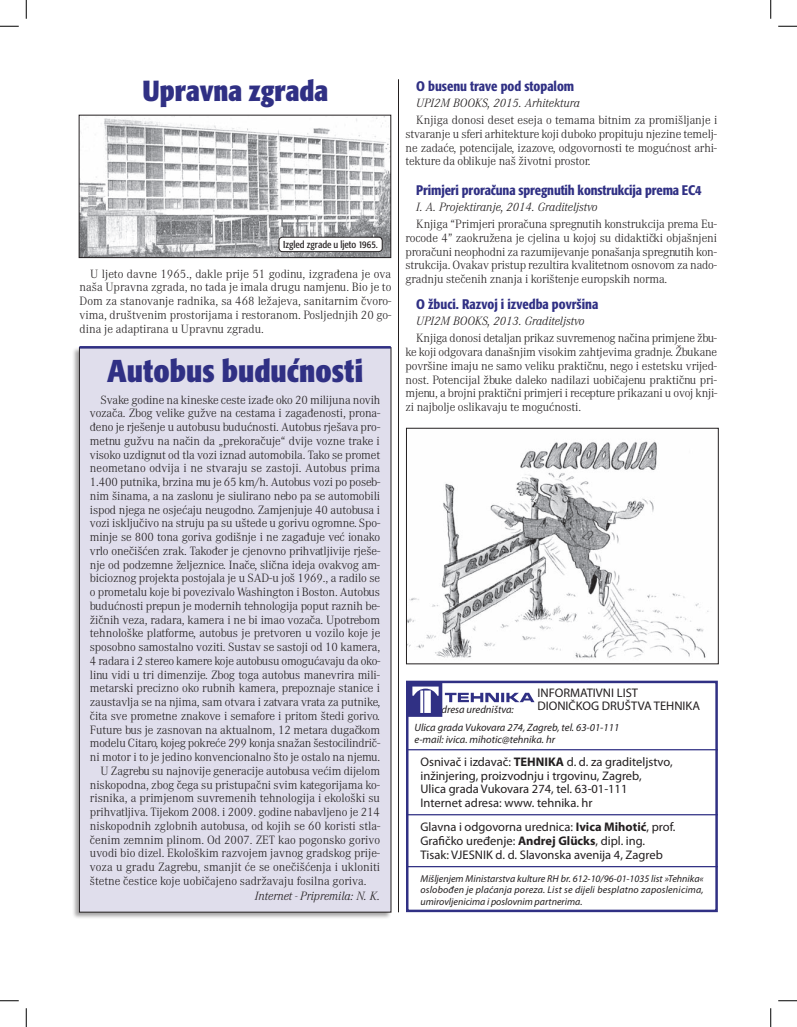
<style>
.page{position:relative;width:797px;height:1027px;background:#fff}
.page>*{position:absolute;margin:0;border:0;box-sizing:border-box;transform-origin:0 0}
.t1{font:50px "ABC Znaci Firmi";color:#303084}
.t2{font:700 condensed 31.25px "Formata";color:#303084}
.t3{font:700 condensed 28.75px "Formata";color:#303084}
.t4{font:700 13.75px "Formata Condensed";letter-spacing:-.01em;color:#303084}
.t5{font:300 12.5px/13.8px "Mercedes";letter-spacing:-.01em;color:#231f20;text-align:justify}
.t6{font:12.5px/13.8px "Myriad Pro";color:#231f20}
.t7{font:italic 300 12.5px "Mercedes";color:#231f20}
.t8{font:300 12.5px "Mercedes";letter-spacing:.01em;color:#231f20}
.t9{font:italic 10.62px/11.9px "Myriad Pro";color:#231f20}
.t10{font:italic 10px/11.2px "Myriad Pro";color:#231f20;text-align:justify}
.t11{font:10px "Formata Condensed";color:#231f20}
.s1{font-weight:700}
</style>
<div class="page">
<div style="left:406px;top:681px;width:311px;height:231px;border:2px solid #303084"></div>
<hr style="left:406px;top:749px;width:311px;height:1px;background:#303084">
<hr style="left:406px;top:814px;width:311px;height:1px;background:#303084">
<hr style="left:406px;top:866px;width:311px;height:1px;background:#303084">
<svg style="left:445px;top:693px;width:89px;height:9px"></svg>
<div style="left:72px;top:347px;width:320px;height:573px;background:#231f20;opacity:.4"></div>
<div style="left:79px;top:348px;width:312px;height:564px;background:#e0deec"></div>
<hr style="left:398px;top:80px;width:1px;height:832px;background:#231f20">
<img style="left:408px;top:441px;width:301px;height:217px">
<div style="left:406px;top:428px;width:312px;height:236px;border:1px solid #231f20"></div>
<img style="left:81px;top:117px;width:308px;height:139px">
<div style="left:79px;top:115px;width:312px;height:143px;border:1px solid #231f20"></div>
<div style="left:279px;top:237px;width:103px;height:15px;background:#fff;border-radius:4px"></div>
<div style="left:279px;top:237px;width:103px;height:15px;border:1px solid #231f20;border-radius:4px"></div>
<hr style="left:79px;top:346px;width:312px;height:3px;background:#303084">
<svg style="left:0;top:25px;width:19px;height:2px"></svg>
<svg style="left:778px;top:25px;width:19px;height:2px"></svg>
<svg style="left:0;top:1000px;width:19px;height:1px"></svg>
<svg style="left:778px;top:1000px;width:19px;height:1px"></svg>
<svg style="left:25px;top:0;width:2px;height:19px"></svg>
<svg style="left:25px;top:1008px;width:2px;height:19px"></svg>
<svg style="left:770px;top:0;width:1px;height:19px"></svg>
<svg style="left:770px;top:1008px;width:1px;height:19px"></svg>
<h3 class="t3" style="left:142px;top:73px;width:187px">Upravna zgrada</h3>
<p class="t11" style="left:283px;top:239px;width:96px">Izgled zgrade u ljeto 1965.</p>
<p class="t5" style="left:80px;top:267px;width:313px;text-indent:11px">U ljeto davne 1965., dakle prije 51 godinu, izgrađena je ova naša Upravna zgrada, no tada je imala drugu namjenu. Bio je to Dom za stanovanje radnika, sa 468 ležajeva, sanitarnim čvoro&shy;vima, društvenim prostorijama i restoranom. Posljednjih 20 go&shy;dina je adaptirana u Upravnu zgradu.</p>
<h2 class="t2" style="left:107px;top:352px;width:257px">Autobus budućnosti</h2>
<p class="t5" style="left:100px;top:393px;width:281px">Svake godine na kineske ceste izađe oko 20 milijuna novih</p>
<p class="t5" style="left:90px;top:407px;width:292px">vozača. Zbog velike gužve na cestama i zagađenosti, prona-</p>
<p class="t5" style="left:90px;top:420px;width:292px">đeno je rješenje u autobusu budućnosti. Autobus rješava pro-</p>
<p class="t5" style="left:90px;top:434px;width:291px">metnu gužvu na način da „prekoračuje“ dvije vozne trake i</p>
<p class="t5" style="left:90px;top:448px;width:292px">visoko uzdignut od tla vozi iznad automobila. Tako se promet</p>
<p class="t8" style="left:90px;top:461px;width:292px">neometano odvija i ne stvaraju se zastoji. Autobus prima</p>
<p class="t5" style="left:90px;top:475px;width:292px">1.400 putnika, brzina mu je 65 km/h. Autobus vozi po poseb-</p>
<p class="t5" style="left:90px;top:489px;width:292px">nim šinama, a na zaslonu je siulirano nebo pa se automobili</p>
<p class="t5" style="left:90px;top:503px;width:292px">ispod njega ne osjećaju neugodno. Zamjenjuje 40 autobusa i</p>
<p class="t5" style="left:90px;top:517px;width:292px">vozi isključivo na struju pa su uštede u gorivu ogromne. Spo-</p>
<p class="t5" style="left:90px;top:530px;width:292px">minje se 800 tona goriva godišnje i ne zagađuje već ionako</p>
<p class="t5" style="left:90px;top:544px;width:292px">vrlo onečišćen zrak. Također je cjenovno prihvatljivije rješe-</p>
<p class="t5" style="left:90px;top:558px;width:292px">nje od podzemne željeznice. Inače, slična ideja ovakvog am-</p>
<p class="t5" style="left:90px;top:572px;width:292px">bicioznog projekta postojala je u SAD-u još 1969., a radilo se</p>
<p class="t5" style="left:90px;top:585px;width:291px">o prometalu koje bi povezivalo Washington i Boston. Autobus</p>
<p class="t5" style="left:90px;top:599px;width:292px">budućnosti prepun je modernih tehnologija poput raznih be-</p>
<p class="t5" style="left:90px;top:613px;width:292px">žičnih veza, radara, kamera i ne bi imao vozača. Upotrebom</p>
<p class="t5" style="left:90px;top:627px;width:292px">tehnološke platforme, autobus je pretvoren u vozilo koje je</p>
<p class="t5" style="left:90px;top:640px;width:292px">sposobno samostalno voziti. Sustav se sastoji od 10 kamera,</p>
<p class="t5" style="left:90px;top:654px;width:292px">4 radara i 2 stereo kamere koje autobusu omogućavaju da oko-</p>
<p class="t5" style="left:90px;top:668px;width:291px">linu vidi u tri dimenzije. Zbog toga autobus manevrira mili-</p>
<p class="t5" style="left:90px;top:682px;width:292px">metarski precizno oko rubnih kamera, prepoznaje stanice i</p>
<p class="t5" style="left:90px;top:695px;width:292px">zaustavlja se na njima, sam otvara i zatvara vrata za putnike,</p>
<p class="t5" style="left:90px;top:709px;width:291px">čita sve prometne znakove i semafore i pritom štedi gorivo.</p>
<p class="t5" style="left:90px;top:723px;width:292px">Future bus je zasnovan na aktualnom, 12 metara dugačkom</p>
<p class="t5" style="left:90px;top:737px;width:292px">modelu Citaro, kojeg pokreće 299 konja snažan šestocilindrič-</p>
<p class="t5" style="left:90px;top:750px;width:292px">ni motor i to je jedino konvencionalno što je ostalo na njemu.</p>
<p class="t5" style="left:100px;top:764px;width:281px">U Zagrebu su najnovije generacije autobusa većim dijelom</p>
<p class="t5" style="left:90px;top:778px;width:291px">niskopodna, zbog čega su pristupačni svim kategorijama ko-</p>
<p class="t5" style="left:90px;top:792px;width:292px">risnika, a primjenom suvremenih tehnologija i ekološki su</p>
<p class="t5" style="left:90px;top:805px;width:291px">prihvatljiva. Tijekom 2008. i 2009. godine nabavljeno je 214</p>
<p class="t5" style="left:90px;top:819px;width:292px">niskopodnih zglobnih autobusa, od kojih se 60 koristi stla-</p>
<p class="t5" style="left:90px;top:833px;width:292px">čenim zemnim plinom. Od 2007. ZET kao pogonsko gorivo</p>
<p class="t5" style="left:90px;top:847px;width:292px">uvodi bio dizel. Ekološkim razvojem javnog gradskog prije-</p>
<p class="t5" style="left:90px;top:860px;width:292px">voza u gradu Zagrebu, smanjit će se onečišćenja i ukloniti</p>
<p class="t5" style="left:90px;top:874px;width:278px">štetne čestice koje uobičajeno sadržavaju fosilna goriva.</p>
<p class="t7" style="left:255px;top:889px;width:127px">Internet - Pripremila: N. K.</p>
<p class="t4" style="left:416px;top:77px;width:160px">O busenu trave pod stopalom</p>
<p class="t7" style="left:416px;top:96px;width:165px">UPI2M BOOKS, 2015. Arhitektura</p>
<p class="t5" style="left:405px;top:113px;width:313px;text-indent:11px">Knjiga donosi deset eseja o temama bitnim za promišljanje i stvaranje u sferi arhitekture koji duboko propituju njezine temelj&shy;ne zadaće, potencijale, izazove, odgovornosti te mogućnost arhi&shy;tekture da oblikuje naš životni prostor.</p>
<p class="t4" style="left:416px;top:181px;width:287px">Primjeri proračuna spregnutih konstrukcija prema EC4</p>
<p class="t7" style="left:416px;top:200px;width:183px">I. A. Projektiranje, 2014. Graditeljstvo</p>
<p class="t5" style="left:405px;top:217px;width:313px;text-indent:11px">Knjiga “Primjeri proračuna spregnutih konstrukcija prema Eu&shy;rocode 4” zaokružena je cjelina u kojoj su didaktički objašnjeni proračuni neophodni za razumijevanje ponašanja spregnutih kon&shy;strukcija. Ovakav pristup rezultira kvalitetnom osnovom za nado&shy;gradnju stečenih znanja i korištenje europskih norma.</p>
<p class="t4" style="left:416px;top:296px;width:184px">O žbuci. Razvoj i izvedba površina</p>
<p class="t7" style="left:416px;top:314px;width:170px">UPI2M BOOKS, 2013. Graditeljstvo</p>
<p class="t5" style="left:405px;top:332px;width:313px;text-indent:11px">Knjiga donosi detaljan prikaz suvremenog načina primjene žbu&shy;ke koji odgovara današnjim visokim zahtjevima gradnje. Žbukane površine imaju ne samo veliku praktičnu, nego i estetsku vrijed&shy;nost. Potencijal žbuke daleko nadilazi uobičajenu praktičnu pri&shy;mjenu, a brojni praktični primjeri i recepture prikazani u ovoj knji&shy;zi najbolje oslikavaju te mogućnosti.</p>
<h1 class="t1" style="left:406px;top:661px;width:40px">√</h1>
<p class="t9" style="left:414px;top:722px;width:206px">Ulica grada Vukovara 274, Zagreb, tel. 63-01-111 e-mail: ivica. mihotic@tehnika. hr</p>
<p class="t6" style="left:537px;top:686px;width:102px">INFORMATIVNI LIST</p>
<p class="t9" style="left:435px;top:704px;width:80px">Adresa uredništva:</p>
<p class="t6" style="left:537px;top:699px;width:164px">DIONIČKOG DRUŠTVA TEHNIKA</p>
<p class="t6" style="left:420px;top:755px;width:254px">Osnivač i izdavač: <span class="s1">TEHNIKA</span> d. d. za graditeljstvo, inžinjering, proizvodnju i trgovinu, Zagreb,<br>Ulica grada Vukovara 274, tel. 63-01-111<br>Internet adresa: www. tehnika. hr</p>
<p class="t6" style="left:420px;top:821px;width:256px">Glavna i odgovorna urednica: <span class="s1">Ivica Mihotić</span>, prof.<br>Grafičko uređenje: <span class="s1">Andrej Glücks</span>, dipl. ing.<br>Tisak: VJESNIK d. d. Slavonska avenija 4, Zagreb</p>
<p class="t10" style="left:420px;top:873px;width:285px">Mišljenjem Ministarstva kulture RH br. 612-10/96-01-1035 list »Tehnika« oslobođen je plaćanja poreza. List se dijeli besplatno zaposlenicima, umirovljenicima i poslovnim partnerima.</p>
</div>
